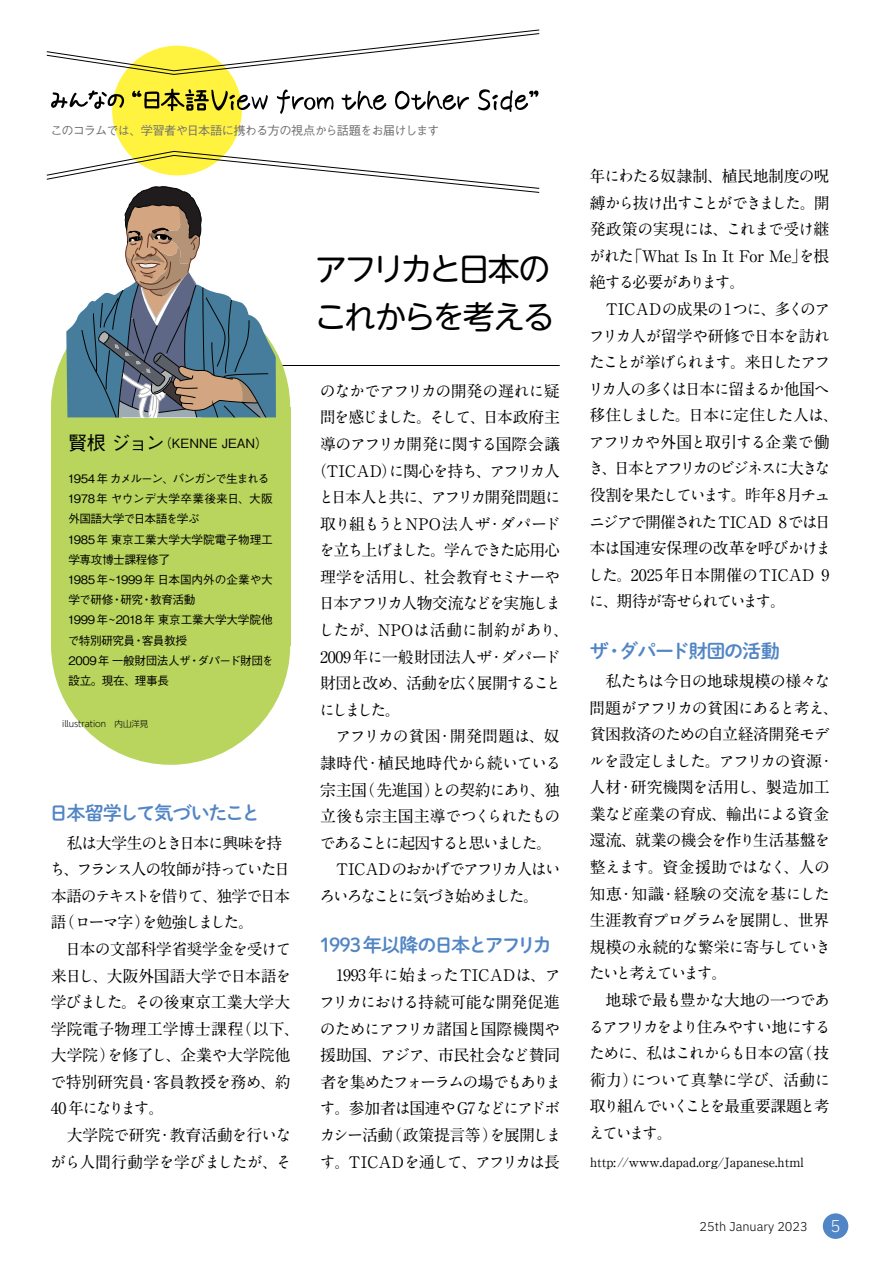
<style>
.page{position:relative;width:893px;height:1263px;background:#fff}
.page>*{position:absolute;margin:0;border:0;box-sizing:border-box;transform-origin:0 0}
.t1{font:31.95px/47.8px "UD Shin M Go Pro";letter-spacing:-.07em;color:#000}
.t2{font:19.2px "Shuei M Go Std B";letter-spacing:-.075em;color:#5185c5}
.t3{font:19.2px "Shuei M Go Std B";letter-spacing:-.115em;color:#5185c5}
.t4{font:300 16.95px "IBM Plex Sans";color:#fff}
.t5{font:700 15.9px/26.5px "A1 Mincho Std";letter-spacing:-.07em;color:#000;text-align:justify}
.t6{font:700 15.9px/26.5px "A1 Mincho Std";letter-spacing:-.05em;color:#000}
.t7{font:700 15.9px/26.5px "A1 Mincho Std";letter-spacing:-.025em;color:#000}
.t8{font:700 15.9px/26.5px "A1 Mincho Std";letter-spacing:-.11em;color:#000}
.t9{font:700 15.9px "A1 Mincho Std";letter-spacing:-.12em;color:#000}
.t10{font:700 15.9px "A1 Mincho Std";letter-spacing:-.03em;color:#000}
.t11{font:700 15.9px/26.5px "A1 Mincho Std";letter-spacing:-.04em;color:#000;text-align:right}
.t12{font:700 15.9px "A1 Mincho Std";letter-spacing:-.015em;color:#000}
.t13{font:700 15.9px "A1 Mincho Std";letter-spacing:-.115em;color:#000}
.t14{font:700 15.9px "A1 Mincho Std";letter-spacing:-.105em;color:#000}
.t15{font:700 15.9px "A1 Mincho Std";color:#000}
.t16{font:700 15.9px "A1 Mincho Std";letter-spacing:-.155em;color:#000}
.t17{font:700 15.9px "A1 Mincho Std";letter-spacing:-.095em;color:#000}
.t18{font:700 15.9px "A1 Mincho Std";letter-spacing:-.145em;color:#000}
.t19{font:700 15.9px "A1 Mincho Std";letter-spacing:-.01em;color:#000}
.t20{font:700 12.75px "A1 Mincho Std";color:#000}
.t21{font:500 12.75px "Gothic BBB Pro";color:#000}
.t22{font:300 12.75px "IBM Plex Sans";color:#000}
.t23{font:500 12.15px "Gothic BBB Pro";letter-spacing:-.075em;color:#727171}
.t24{font:500 11.7px/20.2px "Gothic BBB Pro";letter-spacing:-.035em;color:#000}
.t25{font:300 8.55px "UD Shin Go NT Pro";letter-spacing:-.005em;color:#000}
.s1{font-size:19.2px}
</style>
<div class="page">
<div style="left:823px;top:1213px;width:25px;height:26px;background:#5185c5;border-radius:50%"></div>
<hr style="left:137px;top:365px;width:423px;height:1px;background:#000">
<div style="left:51px;top:526px;width:239px;height:239px;background:#b9d55d;border-radius:50%"></div>
<div style="left:51px;top:407px;width:239px;height:238px;background:#b9d55d"></div>
<div style="left:112px;top:46px;width:130px;height:129px;background:#fff33f;border-radius:50%"></div>
<svg style="left:46px;top:30px;width:494px;height:45px"></svg>
<svg style="left:46px;top:151px;width:494px;height:267px"></svg>
<svg style="left:51px;top:90px;width:73px;height:19px"></svg>
<svg style="left:277px;top:90px;width:56px;height:24px"></svg>
<svg style="left:342px;top:91px;width:44px;height:19px"></svg>
<svg style="left:395px;top:91px;width:74px;height:19px"></svg>
<svg style="left:478px;top:89px;width:60px;height:23px"></svg>
<svg style="left:132px;top:89px;width:136px;height:22px"></svg>
<p class="t23" style="left:50px;top:120px;width:391px">このコラムでは、学習者や日本語に携わる方の視点から話題をお届けします</p>
<p class="t21" style="left:68px;top:433px;width:201px"><span class="s1">賢根 ジョン</span>（KENNE JEAN）</p>
<p class="t24" style="left:68px;top:467px;width:207px">1954 年カメルーン、バンガンで生まれる<br>1978年ヤウンデ大学卒業後来日、大阪外国語大学で日本語を学ぶ<br>1985年東京工業大学大学院電子物理工学専攻博士課程修了<br>1985年~1999年日本国内外の企業や大学で研修・研究・教育活動<br>1999年~2018年東京工業大学大学院他で特別研究員・客員教授<br>2009年一般財団法人ザ・ダパード財団を設立。現在、理事長</p>
<p class="t25" style="left:62px;top:717px;width:88px">illustration　内山洋見</p>
<p class="t2" style="left:49px;top:798px;width:212px">日本留学して気づいたこと</p>
<p class="t8" style="left:50px;top:827px;width:242px;text-indent:17px">私は大学生のとき日本に興味を持ち、フランス人の牧師が持っていた日本語のテキストを借りて、独学で日本語（ローマ字）を勉強しました。</p>
<p class="t7" style="left:50px;top:933px;width:251px;text-indent:15px">日本の文部科学省奨学金を受けて来日し、大阪外国語大学で日本語を学びました。その後東京工業大学大学院電子物理工学博士課程（以下、大学院）を修了し、企業や大学院他で特別研究員・客員教授を務め、約<br>40年になります。</p>
<p class="t11" style="left:50px;top:1119px;width:243px">大学院で研究・教育活動を行いながら人間行動学を学びましたが、そ</p>
<h1 class="t1" style="left:315px;top:243px;width:242px">アフリカと日本のこれからを考える</h1>
<p class="t5" style="left:320px;top:375px;width:242px">のなかでアフリカの開発の遅れに疑</p>
<p class="t9" style="left:320px;top:404px;width:242px">問を感じました。そして、日本政府主</p>
<p class="t5" style="left:320px;top:429px;width:241px">導のアフリカ開発に関する国際会議</p>
<p class="t5" style="left:311px;top:455px;width:250px">（TICAD）に関心を持ち、アフリカ人</p>
<p class="t8" style="left:318px;top:482px;width:244px">と日本人と共に、アフリカ開発問題に</p>
<p class="t12" style="left:320px;top:511px;width:242px">取り組もうとNPO法人ザ・ダパード</p>
<p class="t13" style="left:319px;top:537px;width:243px">を立ち上げました。学んできた応用心</p>
<p class="t6" style="left:320px;top:561px;width:242px">理学を活用し、社会教育セミナーや</p>
<p class="t14" style="left:319px;top:591px;width:244px">日本アフリカ人物交流などを実施しま</p>
<p class="t15" style="left:318px;top:617px;width:252px">したが、NPOは活動に制約があり、</p>
<p class="t7" style="left:320px;top:641px;width:242px">2009年に一般財団法人ザ・ダパード</p>
<p class="t9" style="left:320px;top:670px;width:243px">財団と改め、活動を広く展開すること</p>
<p class="t5" style="left:319px;top:694px;width:83px">にしました。</p>
<p class="t19" style="left:335px;top:723px;width:226px">アフリカの貧困・開発問題は、奴</p>
<p class="t10" style="left:320px;top:750px;width:243px">隷時代・植民地時代から続いている</p>
<p class="t6" style="left:320px;top:774px;width:241px">宗主国（先進国）との契約にあり、独</p>
<p class="t10" style="left:320px;top:803px;width:242px">立後も宗主国主導でつくられたもの</p>
<p class="t16" style="left:320px;top:830px;width:234px">であることに起因すると思いました。</p>
<p class="t17" style="left:336px;top:856px;width:226px">TICADのおかげでアフリカ人はい</p>
<p class="t18" style="left:319px;top:883px;width:221px">ろいろなことに気づき始めました。</p>
<p class="t3" style="left:320px;top:931px;width:234px">1993 年以降の日本とアフリカ</p>
<p class="t5" style="left:319px;top:960px;width:244px;text-indent:17px">1993年に始まったTICADは、アフリカにおける持続可能な開発促進のためにアフリカ諸国と国際機関や援助国、アジア、市民社会など賛同者を集めたフォーラムの場でもあります。参加者は国連やG7などにアドボカシー活動（政策提言等）を展開します。TICADを通して、アフリカは長</p>
<p class="t5" style="left:589px;top:161px;width:242px">年にわたる奴隷制、植民地制度の呪縛から抜け出すことができました。開発政策の実現には、これまで受け継がれた「What Is In It For Me」を根絶する必要があります。</p>
<p class="t5" style="left:588px;top:294px;width:253px;text-align:left;text-indent:18px">TICADの成果の1つに、多くのアフリカ人が留学や研修で日本を訪れたことが挙げられます。来日したアフリカ人の多くは日本に留まるか他国へ移住しました。日本に定住した人は、アフリカや外国と取引する企業で働き、日本とアフリカのビジネスに大きな役割を果たしています。昨年8 月チュニジアで開催されたTICAD 8では日本は国連安保理の改革を呼びかけました。2025年日本開催のTICAD 9に、期待が寄せられています。</p>
<p class="t2" style="left:589px;top:636px;width:192px">ザ・ダパード財団の活動</p>
<p class="t6" style="left:589px;top:665px;width:251px;text-indent:17px">私たちは今日の地球規模の様々な問題がアフリカの貧困にあると考え、貧困救済のための自立経済開発モデルを設定しました。アフリカの資源・人材・研究機関を活用し、製造加工業など産業の育成、輸出による資金還流、就業の機会を作り生活基盤を整えます。資金援助ではなく、人の知恵・知識・経験の交流を基にした生涯教育プログラムを展開し、世界規模の永続的な繁栄に寄与していきたいと考えています。</p>
<p class="t5" style="left:588px;top:984px;width:244px;text-indent:17px">地球で最も豊かな大地の一つであるアフリカをより住みやすい地にするために、私はこれからも日本の富（技術力）について真摯に学び、活動に取り組んでいくことを最重要課題と考えています。</p>
<p class="t20" style="left:590px;top:1152px;width:215px">http://www.dapad.org/Japanese.html</p>
<p class="t22" style="left:700px;top:1216px;width:110px">25th January 2023</p>
<p class="t4" style="left:830px;top:1213px;width:12px">5</p>
</div>
